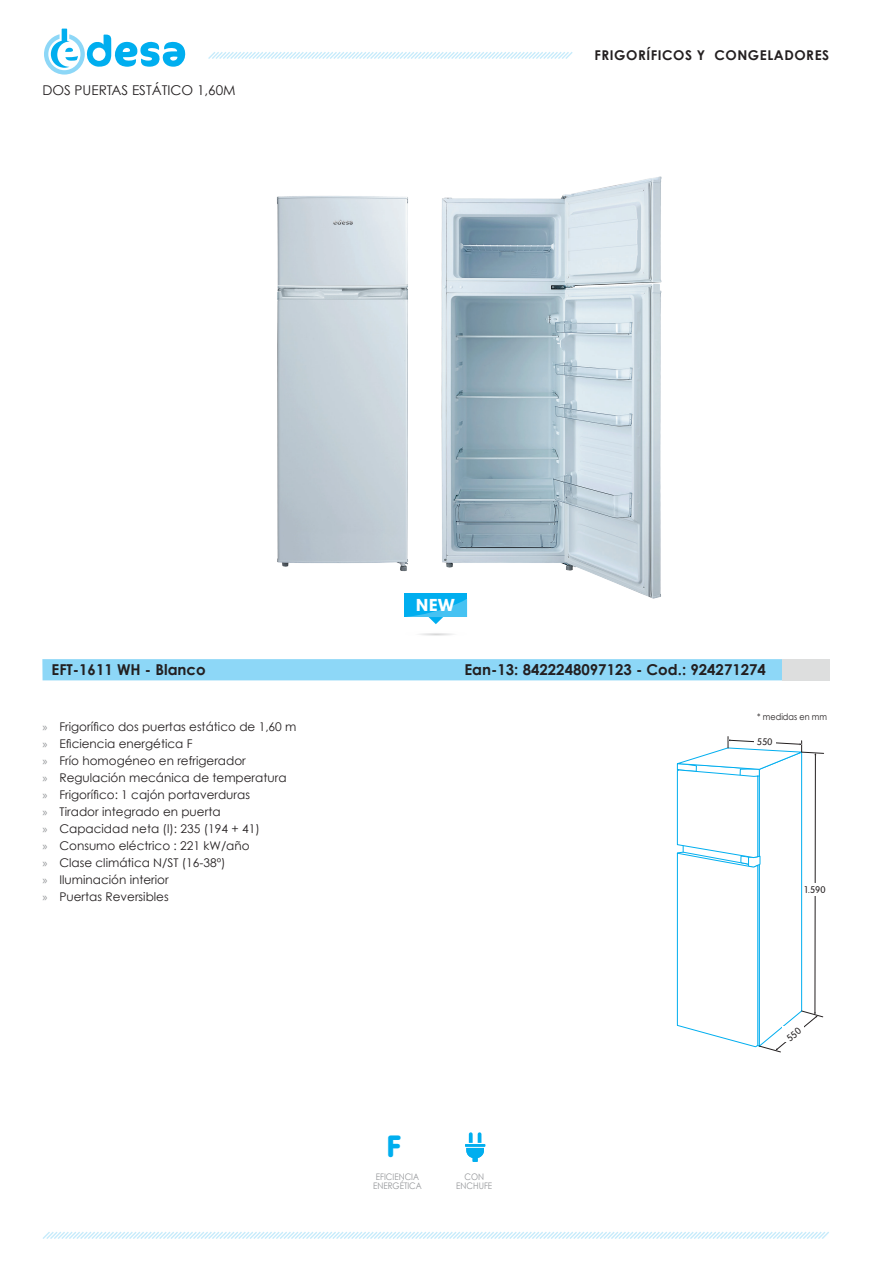
<style>
.page{position:relative;width:893px;height:1263px;background:#fff}
.page>*{position:absolute;margin:0;border:0;box-sizing:border-box;transform-origin:0 0}
.t1{font:900 30.15px "VAG Rounded Std";color:#00aeef}
.t2{font:700 15px "Century Gothic";color:#231f20}
.t3{font:700 14.7px "League Spartan";color:#fff}
.t4{font:700 13.5px "Century Gothic";letter-spacing:.04em;color:#231f20}
.t5{font:13.5px "Century Gothic";color:#231f20}
.t6{font:12px/17px "Century Gothic";color:#231f20}
.t7{font:300 9.6px "VAG Rounded Std";color:#231f20}
.t8{font:9px/9px "Century Gothic";color:#939598;text-align:center;scale:.9 1}
.t9{font:9px "Century Gothic";color:#231f20;scale:.9 1}
.s1{font-family:"Myriad Pro";color:#939598}
</style>
<div class="page">
<div style="left:42px;top:659px;width:787px;height:21px;background:#8dd7f7"></div>
<div style="left:782px;top:659px;width:47px;height:21px;background:#dddede"></div>
<svg style="left:208px;top:52px;width:365px;height:7px"></svg>
<svg style="left:44px;top:29px;width:142px;height:46px"></svg>
<svg style="left:43px;top:1232px;width:786px;height:7px"></svg>
<svg style="left:465px;top:1132px;width:20px;height:30px"></svg>
<img style="left:441px;top:176px;width:221px;height:437px">
<img style="left:277px;top:196px;width:131px;height:376px">
<svg style="left:419px;top:633px;width:34px;height:3px"></svg>
<div style="left:404px;top:593px;width:63px;height:24px;background:#00aeef"></div>
<svg style="left:407px;top:599px;width:60px;height:25px"></svg>
<svg style="left:676px;top:736px;width:148px;height:316px"></svg>
<p class="t5" style="left:42px;top:82px;width:195px">DOS PUERTAS ESTÁTICO 1,60M</p>
<p class="t4" style="left:595px;top:47px;width:236px">FRIGORÍFICOS Y CONGELADORES</p>
<p class="t3" style="left:416px;top:594px;width:40px">NEW</p>
<p class="t2" style="left:52px;top:660px;width:156px">EFT-1611 WH - Blanco</p>
<p class="t2" style="left:464px;top:660px;width:303px">Ean-13: 8422248097123 - Cod.: 924271274</p>
<p class="t6" style="left:42px;top:718px;width:256px"><span class="s1">»</span> Frigorífico dos puertas estático de 1,60 m <span class="s1">»</span> Eficiencia energética F<br><span class="s1">»</span> Frío homogéneo en refrigerador<br><span class="s1">»</span> Regulación mecánica de temperatura<br><span class="s1">»</span> Frigorífico: 1 cajón portaverduras<br><span class="s1">»</span> Tirador integrado en puerta<br><span class="s1">»</span> Capacidad neta (l): 235 (194 + 41)<br><span class="s1">»</span> Consumo eléctrico : 221 kW/año<br><span class="s1">»</span> Clase climática N/ST (16-38º)<br><span class="s1">»</span> Iluminación interior<br><span class="s1">»</span> Puertas Reversibles</p>
<h1 class="t1" style="left:387px;top:1128px;width:15px">F</h1>
<p class="t8" style="left:373px;top:1172px;width:56px">EFICIENCIA<br>ENERGÉTICA</p>
<p class="t8" style="left:456px;top:1172px;width:42px">CON<br>ENCHUFE</p>
<p class="t9" style="left:757px;top:711px;width:79px">* medidas en mm</p>
<p class="t7" style="left:804px;top:884px;width:23px">1.590</p>
</div>
